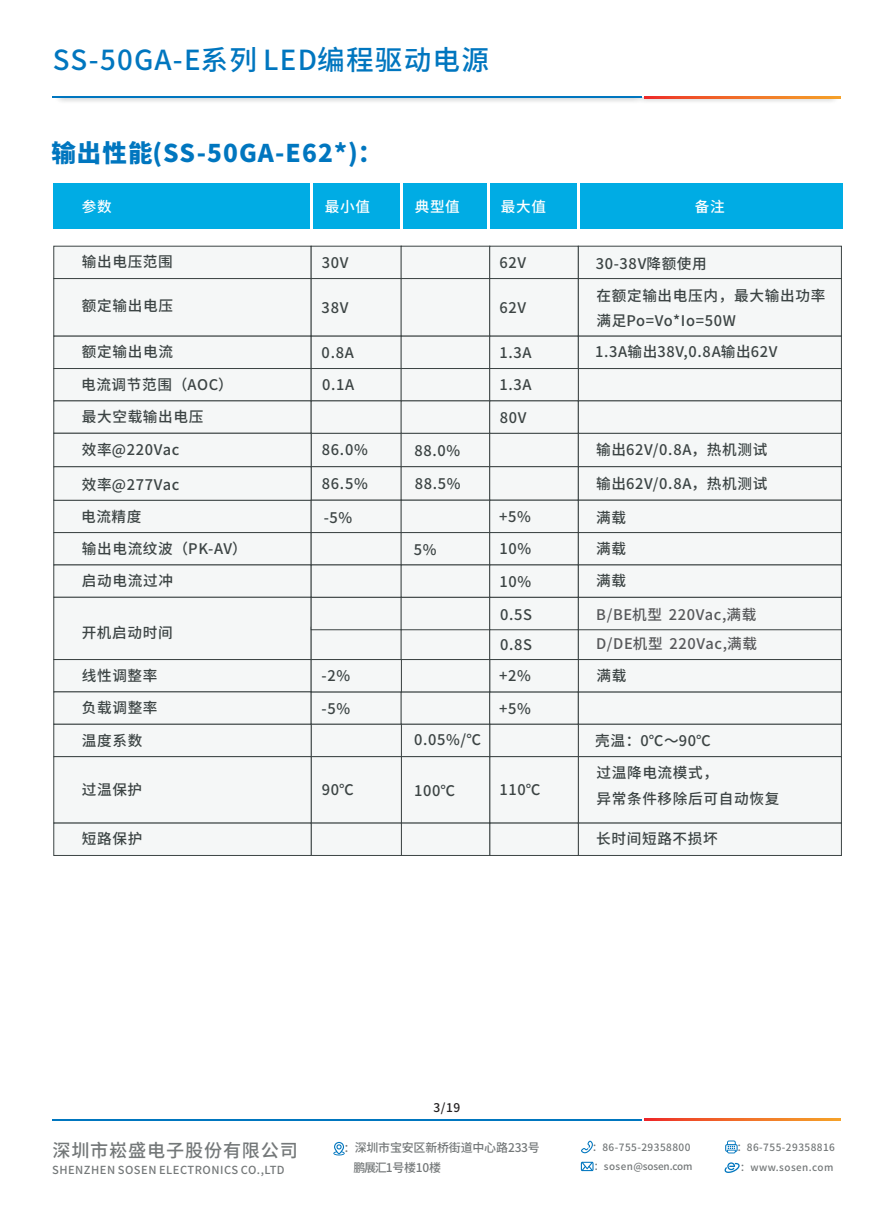
<style>
.page{position:relative;width:893px;height:1212px;background:#fff}
.page>*{position:absolute;margin:0;border:0;box-sizing:border-box;transform-origin:0 0}
.t1{font:500 27.6px "Source Han Sans CN";letter-spacing:.045em;color:#0076bf}
.t2{font:800 24.45px "Source Han Sans CN";letter-spacing:.045em;color:#0076bf}
.t3{font:500 18.15px "Source Han Sans CN";letter-spacing:.045em;color:#747879}
.t4{font:500 14.7px/25.5px "Source Han Sans CN";letter-spacing:.045em;color:#3c4444}
.t5{font:500 14.7px "Source Han Sans CN";letter-spacing:.045em;color:#57585a}
.t6{font:500 14.7px "Source Han Sans CN";letter-spacing:.045em;color:#fff}
.t7{font:500 12px "Source Han Sans CN";letter-spacing:-.02em;color:#747879}
.t8{font:12px "Source Han Sans CN";letter-spacing:-.02em;color:#747879}
.t9{font:500 12px "Source Han Sans CN";color:#231f20}
.t10{font:500 11.1px "Source Han Sans CN";letter-spacing:.045em;color:#747879}
.t11{font:500 10.05px "Source Han Sans CN";letter-spacing:.045em;color:#747879}
.t12{font:500 9.9px "Source Han Sans CN";letter-spacing:-.01em;color:#747879}
.t13{font:500 9.9px "Source Han Sans CN";letter-spacing:.045em;color:#747879}
.s1{font-weight:400}
.s2{font-size:10.95px}
.s3{font-weight:500}
</style>
<div class="page">
<img style="left:58px;top:98px;width:782px;height:4px">
<hr style="left:53px;top:97px;width:589px;height:1px;background:#0076bf">
<svg style="left:644px;top:97px;width:196px;height:1px"></svg>
<div style="left:53px;top:184px;width:789px;height:45px;background:#00ace4"></div>
<hr style="left:401px;top:182px;width:2px;height:59px;background:#fff">
<hr style="left:487px;top:182px;width:3px;height:60px;background:#fff">
<hr style="left:578px;top:182px;width:2px;height:60px;background:#fff">
<hr style="left:310px;top:181px;width:3px;height:59px;background:#fff">
<div style="left:53px;top:245px;width:789px;height:611px;background:#f5f7f7"></div>
<svg style="left:333px;top:1142px;width:12px;height:13px"></svg>
<svg style="left:581px;top:1140px;width:12px;height:13px"></svg>
<svg style="left:725px;top:1140px;width:13px;height:13px"></svg>
<svg style="left:724px;top:1162px;width:16px;height:11px"></svg>
<svg style="left:581px;top:1162px;width:12px;height:9px"></svg>
<hr style="left:53px;top:1119px;width:589px;height:1px;background:#0076bf">
<svg style="left:644px;top:1119px;width:196px;height:1px"></svg>
<h1 class="t1" style="left:53px;top:46px;width:438px">SS-50GA-E系列 LED编程驱动电源</h1>
<h2 class="t2" style="left:51px;top:140px;width:332px">输出性能(SS-50GA-E62*)：</h2>
<p class="t6" style="left:82px;top:199px;width:31px">参数</p>
<p class="t6" style="left:325px;top:199px;width:47px">最小值</p>
<p class="t6" style="left:415px;top:199px;width:47px">典型值</p>
<p class="t6" style="left:501px;top:199px;width:47px">最大值</p>
<p class="t6" style="left:695px;top:199px;width:31px">备注</p>
<p class="t4" style="left:82px;top:249px;width:93px">输出电压范围</p>
<p class="t4" style="left:322px;top:250px;width:28px">30V</p>
<p class="t4" style="left:499px;top:250px;width:28px">62V</p>
<p class="t4" style="left:596px;top:250px;width:113px">30-38V降额使用</p>
<p class="t4" style="left:82px;top:293px;width:93px">额定输出电压</p>
<p class="t4" style="left:82px;top:339px;width:93px">额定输出电流</p>
<p class="t4" style="left:81px;top:371px;width:153px">电流调节范围（AOC<span class="s1">）</span></p>
<p class="t4" style="left:82px;top:404px;width:123px"><span class="s1">最大空</span>载输出电压</p>
<p class="t4" style="left:322px;top:294px;width:28px">38V</p>
<p class="t4" style="left:322px;top:339px;width:34px">0.8A</p>
<p class="t4" style="left:322px;top:372px;width:34px">0.1A</p>
<p class="t4" style="left:499px;top:294px;width:28px">62V</p>
<p class="t4" style="left:499px;top:339px;width:34px">1.3A</p>
<p class="t4" style="left:499px;top:372px;width:34px">1.3A</p>
<p class="t4" style="left:500px;top:404px;width:28px">80V</p>
<p class="t4" style="left:596px;top:282px;width:230px">在额定输出电压内，最大输出功率满足Po=Vo*Io=50W</p>
<p class="t4" style="left:595px;top:339px;width:184px">1.3A输出38V,0.8A输出62V</p>
<p class="t4" style="left:82px;top:437px;width:99px">效率@220Vac</p>
<p class="t4" style="left:82px;top:472px;width:99px">效率@277Vac</p>
<p class="t4" style="left:322px;top:437px;width:47px">86.0%</p>
<p class="t4" style="left:322px;top:471px;width:47px">86.5%</p>
<p class="t4" style="left:415px;top:438px;width:47px">88.0%</p>
<p class="t4" style="left:415px;top:470px;width:47px">88.5%</p>
<p class="t4" style="left:596px;top:437px;width:173px">输出62V/0.8A，热机测试</p>
<p class="t4" style="left:596px;top:470px;width:173px">输出62V/0.8A，热机测试</p>
<p class="t4" style="left:81px;top:500px;width:167px;line-height:32.1px">电流精度<br>输出电流纹波（PK-AV<span class="s1">）</span></p>
<p class="t4" style="left:82px;top:568px;width:93px">启动电流过冲</p>
<p class="t4" style="left:324px;top:504px;width:30px">-5%</p>
<p class="t4" style="left:414px;top:537px;width:24px">5%</p>
<p class="t4" style="left:499px;top:504px;width:33px">+5%</p>
<p class="t4" style="left:499px;top:536px;width:33px">10%</p>
<p class="t4" style="left:499px;top:568px;width:33px">10%</p>
<p class="t4" style="left:596px;top:505px;width:31px">满载</p>
<p class="t4" style="left:596px;top:536px;width:31px">满载</p>
<p class="t4" style="left:596px;top:568px;width:31px">满载</p>
<p class="t4" style="left:500px;top:602px;width:33px">0.5S</p>
<p class="t5" style="left:596px;top:607px;width:162px">B/BE机型 220Vac,满载</p>
<p class="t4" style="left:82px;top:620px;width:93px">开机启动时间</p>
<p class="t4" style="left:500px;top:631px;width:33px">0.8S</p>
<p class="t5" style="left:596px;top:636px;width:162px">D/DE机型 220Vac,满载</p>
<p class="t4" style="left:82px;top:662px;width:77px">线性调整率</p>
<p class="t4" style="left:322px;top:663px;width:30px">-2%</p>
<p class="t4" style="left:499px;top:663px;width:33px">+2%</p>
<p class="t4" style="left:596px;top:662px;width:31px">满载</p>
<p class="t4" style="left:82px;top:695px;width:77px">负载调整率</p>
<p class="t4" style="left:82px;top:727px;width:62px">温度系数</p>
<p class="t4" style="left:82px;top:777px;width:62px">过温保护</p>
<p class="t4" style="left:82px;top:826px;width:62px">短路保护</p>
<p class="t4" style="left:322px;top:695px;width:30px">-5%</p>
<p class="t4" style="left:499px;top:695px;width:33px">+5%</p>
<p class="t4" style="left:414px;top:727px;width:68px">0.05%/℃</p>
<p class="t4" style="left:595px;top:727px;width:117px">壳温：0℃～90℃</p>
<p class="t4" style="left:322px;top:777px;width:34px">90℃</p>
<p class="t4" style="left:414px;top:777px;width:43px">100℃</p>
<p class="t4" style="left:499px;top:777px;width:43px">110℃</p>
<p class="t4" style="left:596px;top:760px;width:185px">过温降电流模式，<br>异常条件移除后可自动恢复</p>
<p class="t4" style="left:596px;top:826px;width:123px">长时间短路不损坏</p>
<p class="t3" style="left:52px;top:1141px;width:247px">深圳市崧盛电子股份有限公司</p>
<p class="t10" style="left:52px;top:1164px;width:234px">SHENZHEN SOSEN ELECTRONICS CO.,LTD</p>
<p class="t9" style="left:433px;top:1101px;width:28px">3/19</p>
<p class="t7" style="left:344px;top:1142px;width:197px"><span class="s2">：</span>深圳市宝安区新桥街道中心路233<span class="s1">号</span></p>
<p class="t11" style="left:592px;top:1142px;width:100px">：86-755-29358800</p>
<p class="t8" style="left:353px;top:1161px;width:89px"><span class="s3">鹏展汇</span>1号楼10楼</p>
<p class="t11" style="left:737px;top:1142px;width:100px">：86-755-29358816</p>
<p class="t12" style="left:594px;top:1161px;width:100px">：sosen@sosen.com</p>
<p class="t13" style="left:740px;top:1162px;width:95px"><span class="s1">：</span>www.sosen.com</p>
</div>
